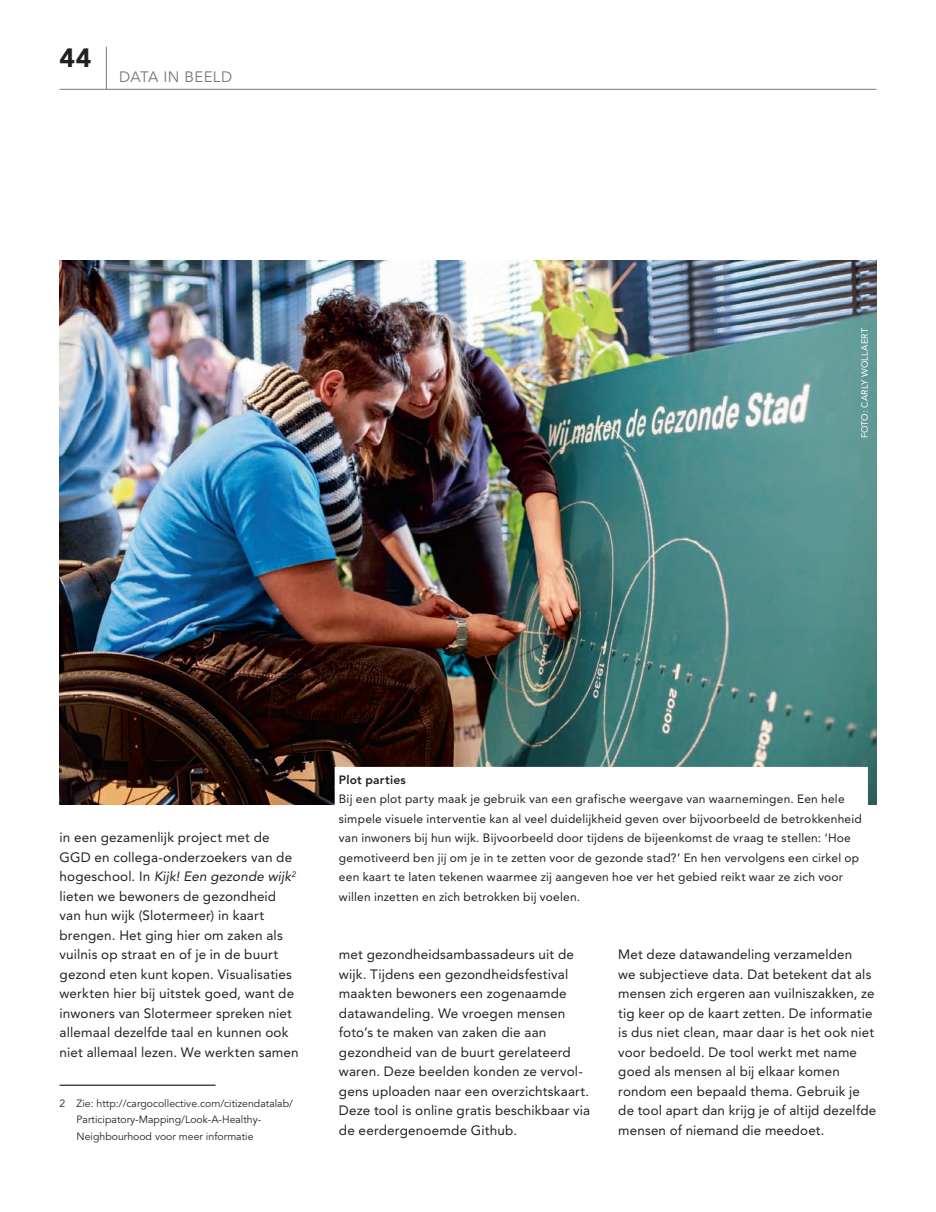
<style>
.page{position:relative;width:936px;height:1212px;background:#fff}
.page>*{position:absolute;margin:0;border:0;box-sizing:border-box;transform-origin:0 0}
.t1{font:900 26.25px "Avenir LT Std";color:#231f20}
.t2{font:15px "Avenir LT Std";letter-spacing:.02em;color:#757679}
.t3{font:13.5px/19.5px "Avenir LT Std";letter-spacing:.01em;color:#231f20}
.t4{font:12px/19.5px "Avenir LT Std";letter-spacing:.015em;color:#231f20}
.t5{font:800 12px "Avenir LT Std";letter-spacing:.02em;color:#231f20}
.t6{font:10.5px/16.5px "Avenir LT Std";color:#231f20}
.t7{font:9px "Avenir LT Std";letter-spacing:.025em;color:#fff}
.s1{font-style:italic}
</style>
<div class="page">
<hr style="left:60px;top:89px;width:816px;height:1px;background:#757679">
<hr style="left:106px;top:47px;width:1px;height:42px;background:#757679">
<img style="left:60px;top:260px;width:816px;height:544px">
<div style="left:334px;top:767px;width:533px;height:21px;background:#fff"></div>
<div style="left:334px;top:786px;width:533px;height:21px;background:#fff"></div>
<hr style="left:60px;top:1084px;width:155px;height:2px;background:#231f20">
<h1 class="t1" style="left:60px;top:42px;width:33px">44</h1>
<p class="t2" style="left:119px;top:68px;width:114px">DATA IN BEELD</p>
<p class="t7" style="left:859px;top:438px;width:112px;rotate:-90deg">FOTO: CARLY WOLLAERT</p>
<p class="t3" style="left:60px;top:828px;width:241px">in een gezamenlijk project met de GGD en collega-onderzoekers van de hogeschool. In <span class="s1">Kijk! Een gezonde wijk</span><sup>2 </sup>lieten we bewoners de gezondheid van hun wijk (Slotermeer) in kaart brengen. Het ging hier om zaken als vuilnis op straat en of je in de buurt gezond eten kunt kopen. Visualisaties werkten hier bij uitstek goed, want de inwoners van Slotermeer spreken niet allemaal dezelfde taal en kunnen ook niet allemaal lezen. We werkten samen</p>
<p class="t6" style="left:77px;top:1095px;width:218px;text-indent:-17px">2 Zie: http://cargocollective.com/citizendatalab/<br>Participatory-Mapping/Look-A-Healthy-<br>Neighbourhood voor meer informatie</p>
<p class="t5" style="left:339px;top:772px;width:68px">Plot parties</p>
<p class="t4" style="left:339px;top:789px;width:524px">Bij een plot party maak je gebruik van een grafische weergave van waarnemingen. Een hele simpele visuele interventie kan al veel duidelijkheid geven over bijvoorbeeld de betrokkenheid van inwoners bij hun wijk. Bijvoorbeeld door tijdens de bijeenkomst de vraag te stellen: ‘Hoe gemotiveerd ben jij om je in te zetten voor de gezonde stad?’ En hen vervolgens een cirkel op een kaart te laten tekenen waarmee zij aangeven hoe ver het gebied reikt waar ze zich voor willen inzetten en zich betrokken bij voelen.</p>
<p class="t3" style="left:339px;top:945px;width:253px">met gezondheidsambassadeurs uit de wijk. Tijdens een gezondheidsfestival maakten bewoners een zogenaamde datawandeling. We vroegen mensen foto’s te maken van zaken die aan gezondheid van de buurt gerelateerd waren. Deze beelden konden ze vervol&shy;gens uploaden naar een overzichtskaart.<br>Deze tool is online gratis beschikbaar via de eerdergenoemde Github.</p>
<p class="t3" style="left:618px;top:945px;width:259px">Met deze datawandeling verzamelden<br>we subjectieve data. Dat betekent dat als mensen zich ergeren aan vuilniszakken, ze tig keer op de kaart zetten. De informatie is dus niet clean, maar daar is het ook niet voor bedoeld. De tool werkt met name goed als mensen al bij elkaar komen rondom een bepaald thema. Gebruik je de tool apart dan krijg je of altijd dezelfde mensen of niemand die meedoet.</p>
</div>
